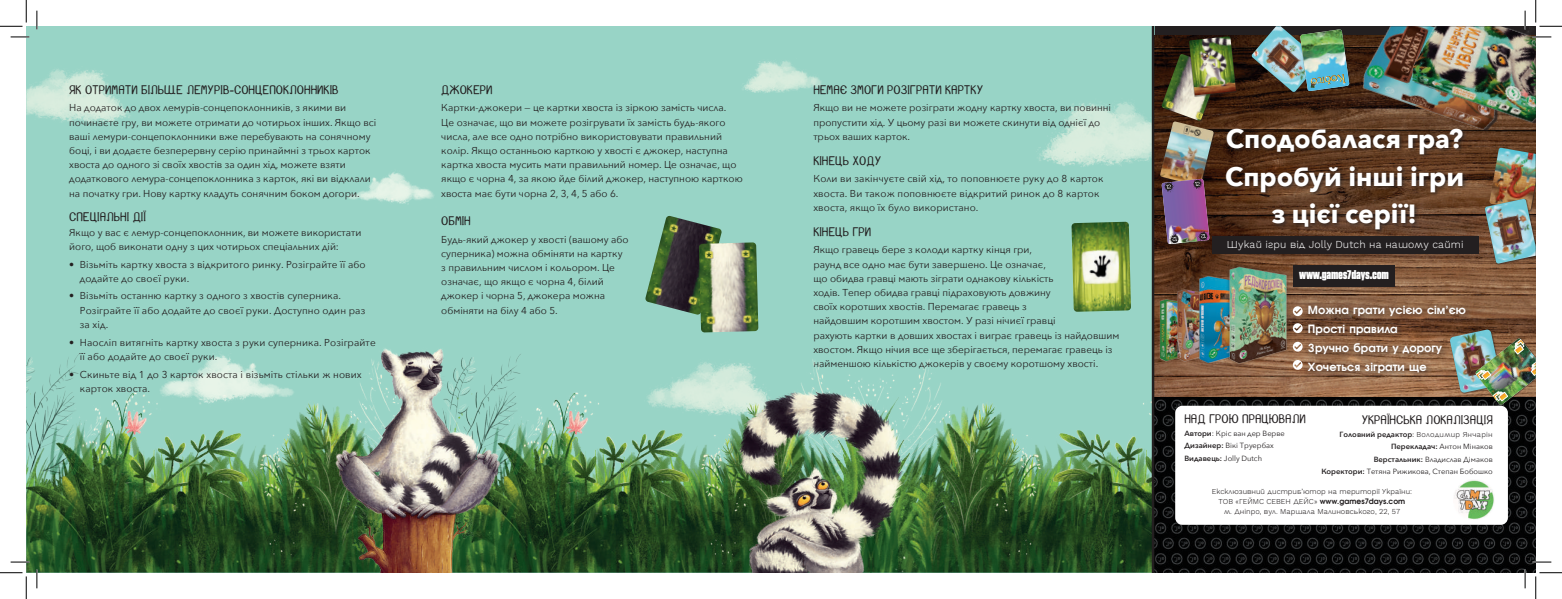
<style>
.page{position:relative;width:1562px;height:599px;background:#fff}
.page>*{position:absolute;margin:0;border:0;box-sizing:border-box;transform-origin:0 0}
.t1{font:700 26.25px/37.5px "Avenir Next";color:#fff;text-align:center}
.t2{font:12.5px "Juan Mikes CYR";color:#231f20}
.t3{font:12.5px "Tungsten Black CYR";color:#fff}
.t4{font:700 11.25px/18.8px "Avanti";color:#fff}
.t5{font:10.5px "Work Sans Light CYR";letter-spacing:.01em;color:#fff}
.t6{font:10px/14.1px "Avenir Next";color:#231f20}
.t7{font:7.5px/12.5px "Avenir Next";color:#231f20}
.t8{font:7.5px/10px "Work Sans Light CYR";color:#231f20;text-align:center}
.s1{font-weight:600}
.s2{font-family:"Work Sans Light CYR"}
.s3{font-family:"Avanti";font-weight:700}
</style>
<div class="page">
<div style="left:26px;top:26px;width:1200px;height:546px;background:#98d4c6"></div>
<img style="left:348px;top:172px;width:86px;height:32px">
<img style="left:742px;top:61px;width:79px;height:32px">
<img style="left:1039px;top:79px;width:113px;height:106px">
<img style="left:26px;top:69px;width:104px;height:54px">
<img style="left:645px;top:216px;width:77px;height:99px">
<img style="left:873px;top:343px;width:279px;height:229px">
<div style="left:1155px;top:26px;width:381px;height:12px;background:#231f20"></div>
<img style="left:1154px;top:396px;width:382px;height:176px">
<img style="left:1154px;top:35px;width:382px;height:361px">
<div style="left:1224px;top:127px;width:244px;height:108px;background:#231f20;opacity:.75"></div>
<div style="left:1212px;top:235px;width:266px;height:18px;background:#231f20"></div>
<img style="left:1356px;top:26px;width:165px;height:117px">
<img style="left:1160px;top:121px;width:54px;height:65px">
<div style="left:1162px;top:179px;width:49px;height:66px;background:#231f20;opacity:.5"></div>
<img style="left:1162px;top:179px;width:47px;height:65px">
<div style="left:1162px;top:54px;width:59px;height:68px;background:#231f20;opacity:.5"></div>
<img style="left:1161px;top:54px;width:59px;height:67px">
<div style="left:1189px;top:36px;width:48px;height:61px;background:#231f20;opacity:.5"></div>
<img style="left:1189px;top:36px;width:47px;height:59px">
<img style="left:1489px;top:148px;width:47px;height:51px">
<div style="left:1300px;top:29px;width:51px;height:63px;background:#231f20;opacity:.5"></div>
<img style="left:1251px;top:26px;width:98px;height:66px">
<img style="left:1405px;top:26px;width:131px;height:110px">
<img style="left:1156px;top:298px;width:15px;height:63px">
<img style="left:1171px;top:288px;width:20px;height:73px">
<div style="left:1191px;top:276px;width:64px;height:87px;background:#231f20;opacity:.5"></div>
<img style="left:1192px;top:276px;width:28px;height:86px">
<div style="left:1226px;top:263px;width:69px;height:103px;background:#231f20;opacity:.5"></div>
<img style="left:1220px;top:265px;width:72px;height:99px">
<div style="left:1304px;top:300px;width:169px;height:79px;background:#231f20;opacity:.75"></div>
<svg style="left:1293px;top:306px;width:10px;height:10px"></svg>
<svg style="left:1293px;top:341px;width:10px;height:10px"></svg>
<svg style="left:1293px;top:323px;width:10px;height:10px"></svg>
<svg style="left:1293px;top:360px;width:10px;height:9px"></svg>
<img style="left:1485px;top:199px;width:51px;height:64px">
<div style="left:1297px;top:265px;width:93px;height:22px;background:#231f20"></div>
<div style="left:1294px;top:264px;width:101px;height:22px;background:#231f20"></div>
<img style="left:1450px;top:329px;width:86px;height:76px">
<div style="left:1175px;top:405px;width:333px;height:119px;background:#fff;border-radius:7px"></div>
<img style="left:26px;top:354px;width:305px;height:218px">
<img style="left:509px;top:354px;width:360px;height:218px">
<img style="left:331px;top:348px;width:178px;height:224px">
<img style="left:722px;top:385px;width:191px;height:187px">
<img style="left:699px;top:242px;width:59px;height:90px">
<img style="left:1071px;top:221px;width:60px;height:90px">
<hr style="left:1152px;top:26px;width:2px;height:546px;background:#231f20">
<img style="left:1454px;top:480px;width:40px;height:39px">
<svg style="left:11px;top:36px;width:18px;height:2px"></svg>
<svg style="left:1533px;top:36px;width:18px;height:2px"></svg>
<svg style="left:11px;top:561px;width:18px;height:1px"></svg>
<svg style="left:1533px;top:561px;width:18px;height:1px"></svg>
<svg style="left:36px;top:11px;width:2px;height:18px"></svg>
<svg style="left:36px;top:569px;width:2px;height:19px"></svg>
<svg style="left:1524px;top:11px;width:2px;height:18px"></svg>
<svg style="left:1524px;top:569px;width:2px;height:19px"></svg>
<svg style="left:0;top:0;width:27px;height:27px"></svg>
<svg style="left:0;top:572px;width:27px;height:26px"></svg>
<svg style="left:1535px;top:0;width:27px;height:27px"></svg>
<svg style="left:1535px;top:572px;width:27px;height:26px"></svg>
<p class="t2" style="left:69px;top:83px;width:271px">ЯК ОТРИМАТИ БІЛЬШЕ ЛЕМУРІВ-СОНЦЕПОКЛОННИКІВ</p>
<p class="t6" style="left:69px;top:100px;width:309px">На додаток до двох лемурів-сонцепоклонників, з якими ви починаєте гру, ви можете отримати до чотирьох інших. Якщо всі ваші лемури-сонцепоклонники вже перебувають на сонячному боці, і ви додаєте безперервну серію принаймні з трьох карток хвоста до одного зі своїх хвостів за один хід, можете взяти додаткового лемура-сонцепоклонника з карток, які ви відклали на початку гри. Нову картку кладуть сонячним боком догори.</p>
<p class="t2" style="left:69px;top:209px;width:78px">СПЕЦІАЛЬНІ ДІЇ</p>
<p class="t6" style="left:69px;top:224px;width:294px">Якщо у вас є лемур-сонцепоклонник, ви можете використати його, щоб виконати одну з цих чотирьох спеціальних дій:</p>
<p class="t6" style="left:80px;top:256px;width:287px;text-indent:-11px">• Візьміть картку хвоста з відкритого ринку. Розіграйте її або додайте до своєї руки.</p>
<p class="t6" style="left:80px;top:288px;width:287px;text-indent:-11px">• Візьміть останню картку з одного з хвостів суперника.<br>Розіграйте її або додайте до своєї руки. Доступно один раз за хід.</p>
<p class="t6" style="left:80px;top:334px;width:297px;text-indent:-11px">• Наосліп витягніть картку хвоста з руки суперника. Розіграйте її або додайте до своєї руки.</p>
<p class="t6" style="left:80px;top:366px;width:283px;text-indent:-11px">• Скиньте від 1 до 3 карток хвоста і візьміть стільки ж нових карток хвоста.</p>
<p class="t2" style="left:441px;top:83px;width:53px">ДЖОКЕРИ</p>
<p class="t6" style="left:441px;top:100px;width:303px">Картки-джокери — це картки хвоста із зіркою замість числа.<br>Це означає, що ви можете розігрувати їх замість будь-якого числа, але все одно потрібно використовувати правильний колір. Якщо останньою карткою у хвості є джокер, наступна картка хвоста мусить мати правильний номер. Це означає, що якщо є чорна 4, за якою йде білий джокер, наступною карткою хвоста має бути чорна 2, 3, 4, 5 або 6.</p>
<p class="t2" style="left:441px;top:214px;width:31px">ОБМІН</p>
<p class="t6" style="left:441px;top:231px;width:189px">Будь-який джокер у хвості (вашому або суперника) можна обміняти на картку з правильним числом і кольором. Це означає, що якщо є чорна 4, білий джокер і чорна 5, джокера можна обміняти на білу 4 або 5.</p>
<p class="t2" style="left:813px;top:83px;width:171px">НЕМАЄ ЗМОГИ РОЗІГРАТИ КАРТКУ</p>
<p class="t6" style="left:813px;top:100px;width:299px">Якщо ви не можете розіграти жодну картку хвоста, ви повинні пропустити хід. У цьому разі ви можете скинути від однієї до трьох ваших карток.</p>
<p class="t2" style="left:813px;top:154px;width:69px">КІНЕЦЬ ХОДУ</p>
<p class="t6" style="left:813px;top:171px;width:292px">Коли ви закінчуєте свій хід, то поповнюєте руку до 8 карток хвоста. Ви також поповнюєте відкритий ринок до 8 карток хвоста, якщо їх було використано.</p>
<p class="t2" style="left:813px;top:225px;width:59px">КІНЕЦЬ ГРИ</p>
<p class="t6" style="left:813px;top:242px;width:307px">Якщо гравець бере з колоди картку кінця гри,<br>раунд все одно має бути завершено. Це означає,<br>що обидва гравці мають зіграти однакову кількість<br>ходів. Тепер обидва гравці підраховують довжину<br>своїх коротших хвостів. Перемагає гравець з<br>найдовшим коротшим хвостом. У разі нічиєї гравці<br>рахують картки в довших хвостах і виграє гравець із найдовшим хвостом. Якщо нічия все ще зберігається, перемагає гравець із найменшою кількістю джокерів у своєму коротшому хвості.</p>
<h1 class="t1" style="left:1225px;top:120px;width:240px">Сподобалася гра?<br>Спробуй інші ігри з цієї серії!</h1>
<p class="t5" style="left:1227px;top:238px;width:238px">Шукай ігри від Jolly Dutch на нашому сайті</p>
<p class="t3" style="left:1299px;top:267px;width:91px">www.games7days.com</p>
<p class="t4" style="left:1308px;top:300px;width:160px">Можна грати усією сім’єю<br>Прості правила<br>Зручно брати у дорогу<br>Хочеться зіграти ще</p>
<p class="t2" style="left:1362px;top:413px;width:133px">УКРАЇНСЬКА ЛОКАЛІЗАЦІЯ</p>
<p class="t7" style="left:1321px;top:427px;width:173px;text-align:right"><span class="s1">Головний редактор</span>: <span class="s2">Володимир Янчарін </span><span class="s1">Перекладач:</span> Антон Мінаков<br><span class="s1">Верстальник:</span> Владислав Дімаков<br><span class="s1">Коректори:</span> Тетяна Рижикова, Степан Бобошко</p>
<p class="t8" style="left:1212px;top:486px;width:202px">Ексклюзивний дистриб’ютор на території України:<br>ТОВ «ГЕЙМС СЕВЕН ДЕЙС» <span class="s3">www.games7days.com<br></span>м. Дніпро, вул. Маршала Малиновського, 22, 57</p>
<p class="t2" style="left:1184px;top:412px;width:123px">НАД ГРОЮ ПРАЦЮВАЛИ</p>
<p class="t7" style="left:1184px;top:426px;width:102px"><span class="s1">Автори</span>: Кріс ван дер Верве<br><span class="s1">Дизайнер:</span> Вікі Труербах<br><span class="s1">Видавець:</span> Jolly Dutch</p>
</div>
